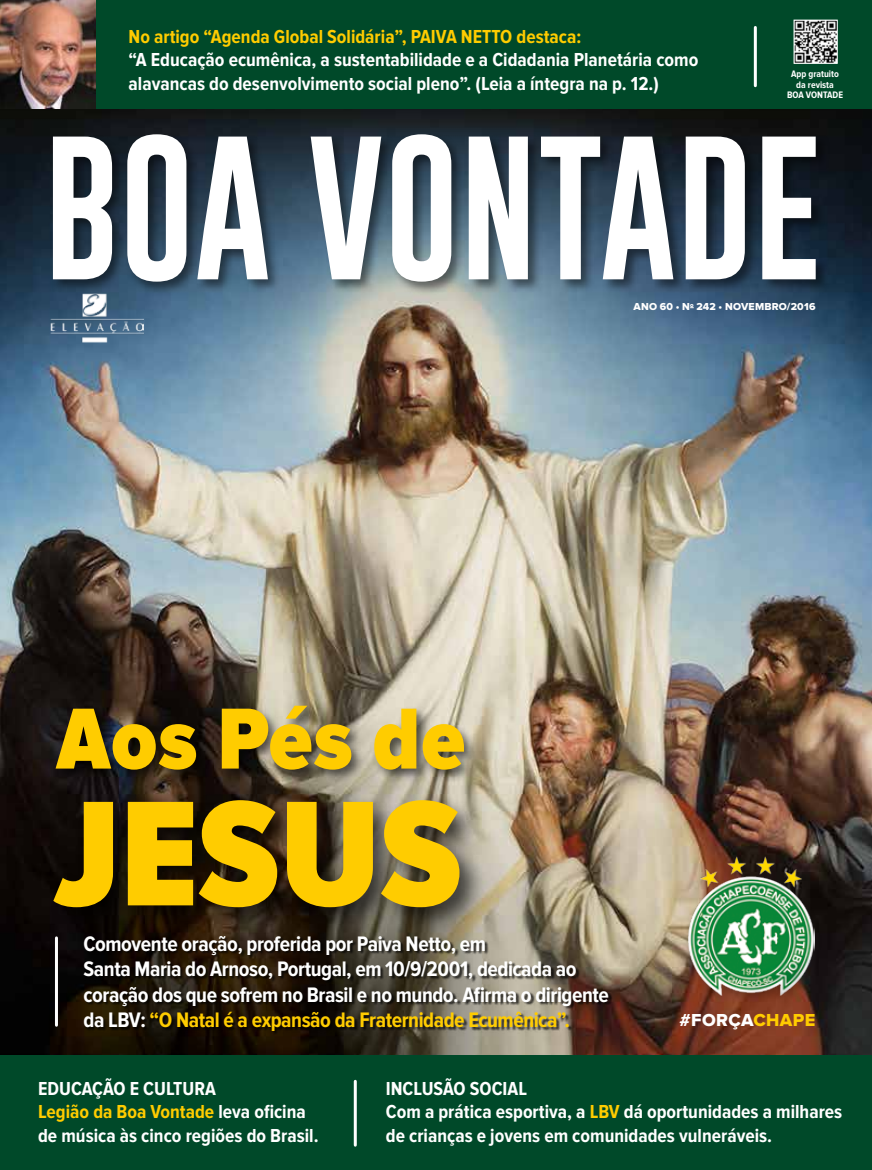
<style>
.page{position:relative;width:872px;height:1170px;background:#fff}
.page>*{position:absolute;margin:0;border:0;box-sizing:border-box;transform-origin:0 0}
.t1{font:900 155.1px "Proxima Nova Cond";color:#fc0}
.t2{font:148.95px "Gobold";color:#fff}
.t3{font:900 89.7px "Proxima Nova Cond";letter-spacing:.01em;color:#fc0}
.t4{font:700 21.75px/25.5px "Proxima Nova Cond";letter-spacing:-.02em;color:#fff}
.t5{font:700 19.5px/23.4px "Proxima Nova Cond";color:#fff}
.t6{font:700 19.5px "Proxima Nova Cond";color:#fc0}
.t7{font:18px "Proxima Nova Extrabld";letter-spacing:.02em;color:#fff}
.t8{font:10.5px "Proxima Nova Extrabld";letter-spacing:.02em;color:#fff}
.t9{font:700 9.75px/10.5px "Proxima Nova Cond";color:#fff;text-align:center}
.s1{color:#fc0}
</style>
<div class="page">
<img style="left:0;top:108px;width:872px;height:947px">
<div style="left:0;top:0;width:872px;height:108px;background:#004929"></div>
<svg style="left:793px;top:19px;width:45px;height:45px;background:#909291"></svg>
<hr style="left:754px;top:27px;width:3px;height:59px;background:#fff">
<img style="left:50px;top:295px;width:94px;height:47px">
<div style="left:50px;top:132px;width:780px;height:163px;background:#000;opacity:.49"></div>
<div style="left:0;top:1055px;width:872px;height:114px;background:#004929"></div>
<hr style="left:354px;top:1081px;width:3px;height:64px;background:#fff">
<img style="left:0;top:0;width:95px;height:108px">
<div style="left:681px;top:854px;width:141px;height:151px;background:#000;opacity:.25"></div>
<img style="left:687px;top:855px;width:127px;height:141px">
<div style="left:84px;top:936px;width:528px;height:98px;background:#000;opacity:.75"></div>
<hr style="left:55px;top:937px;width:3px;height:88px;background:#fff">
<div style="left:49px;top:794px;width:438px;height:139px;background:#000;opacity:.6"></div>
<div style="left:53px;top:703px;width:425px;height:81px;background:#000;opacity:.6"></div>
<p class="t6" style="left:129px;top:26px;width:454px">No artigo “Agenda Global Solidária”, PAIVA NETTO destaca:</p>
<p class="t5" style="left:129px;top:49px;width:571px">“A Educação ecumênica, a sustentabilidade e a Cidadania Planetária como alavancas do desenvolvimento social pleno”. (Leia a íntegra na p. 12.)</p>
<p class="t9" style="left:787px;top:69px;width:58px">App gratuito da revista<br>BOA VONTADE</p>
<h2 class="t2" style="left:43px;top:112px;width:779px">BOA VONTADE</h2>
<p class="t8" style="left:633px;top:301px;width:183px">ANO 60 • N<sup>o</sup> 242 • NOVEMBRO/2016</p>
<h3 class="t3" style="left:57px;top:688px;width:410px">Aos Pés de</h3>
<h1 class="t1" style="left:53px;top:766px;width:411px">JESUS</h1>
<p class="t4" style="left:83px;top:931px;width:527px">Comovente oração, proferida por Paiva Netto, em<br>Santa Maria do Arnoso, Portugal, em 10/9/2001, dedicada ao coração dos que sofrem no Brasil e no mundo. Afirma o dirigente da LBV: <span class="s1">“O Natal é a expansão da Fraternidade Ecumênica”.</span></p>
<p class="t7" style="left:679px;top:1009px;width:137px">#FORÇA<span class="s1">CHAPE</span></p>
<p class="t5" style="left:38px;top:1077px;width:282px">EDUCAÇÃO E CULTURA<br><span class="s1">Legião da Boa Vontade</span> leva oficina de música às cinco regiões do Brasil.</p>
<p class="t5" style="left:386px;top:1077px;width:458px">INCLUSÃO SOCIAL<br>Com a prática esportiva, a <span class="s1">LBV</span> dá oportunidades a milhares de crianças e jovens em comunidades vulneráveis.</p>
</div>
